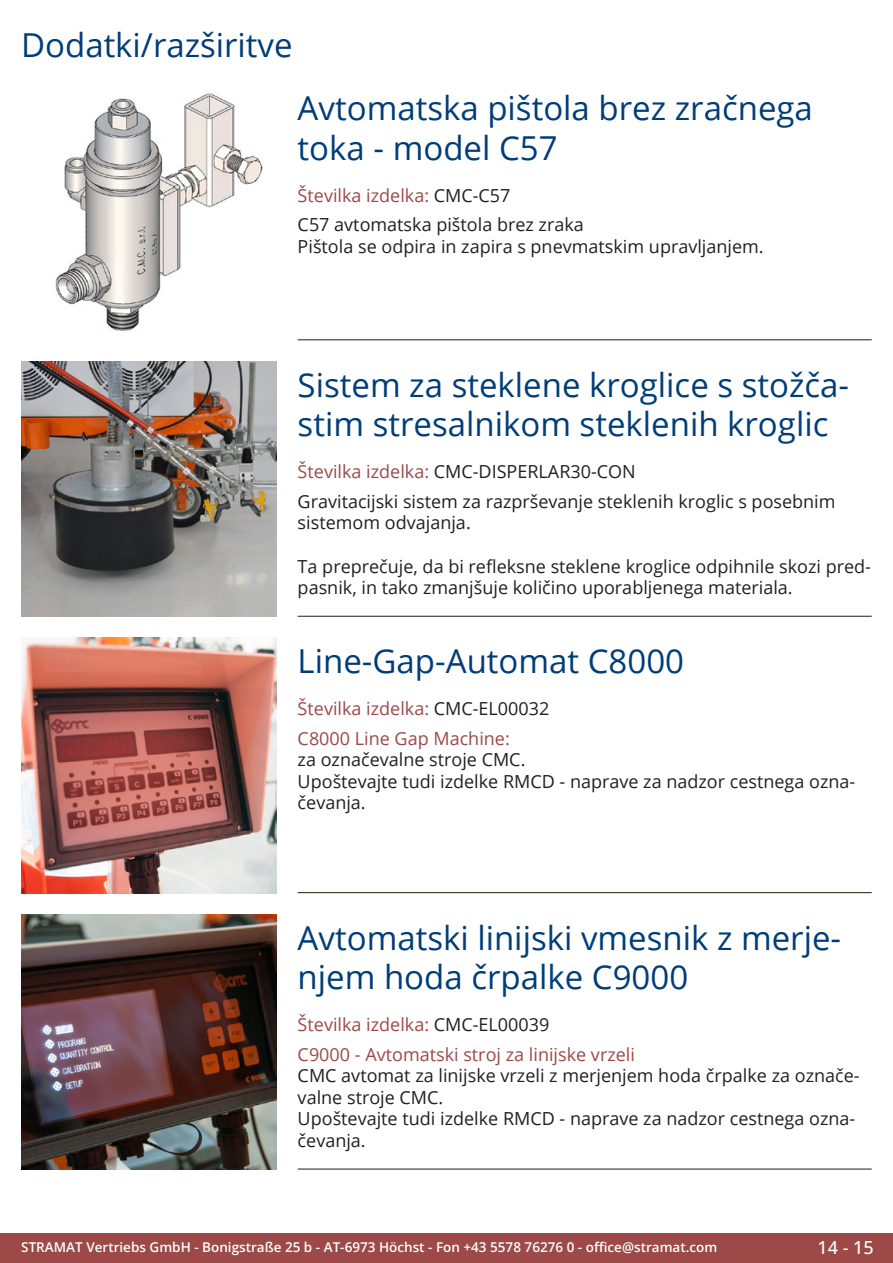
<style>
.page{position:relative;width:893px;height:1263px;background:#fff}
.page>*{position:absolute;margin:0;border:0;box-sizing:border-box;transform-origin:0 0}
.Produkttitel{font:33px/39.6px "Open Sans";color:#003d78}
.RastTitel{font:33px "Open Sans";color:#003d78}
.Beschreibung_Text{font:18px/21.6px "Open Sans";color:#231f20}
.TechDaten_Überschrif{font:18px "Open Sans";color:#9c4948}
.TechDaten_Überschrif-2{font:18px "Open Sans";color:#231f20}
.t1{font:500 18px "Open Sans";color:#fff}
.t2{font:600 13.5px "Open Sans";color:#fff}
.s1{color:#231f20}
.s2{color:#9c4948}
</style>
<div class="page">
<div style="left:0;top:1233px;width:893px;height:30px;background:#9c4948"></div>
<hr style="left:298px;top:340px;width:574px;height:1px;background:#201d08">
<hr style="left:298px;top:616px;width:574px;height:1px;background:#201d08">
<hr style="left:298px;top:892px;width:574px;height:1px;background:#201d08">
<hr style="left:298px;top:1169px;width:574px;height:1px;background:#201d08">
<img style="left:55px;top:93px;width:208px;height:238px">
<img style="left:21px;top:361px;width:255px;height:256px">
<img style="left:21px;top:638px;width:255px;height:255px">
<img style="left:21px;top:914px;width:255px;height:255px">
<p class="RastTitel" style="left:21px;top:22px;width:273px">Dodatki/razširitve</p>
<p class="Produkttitel" style="left:298px;top:88px;width:517px">Avtomatska pištola brez zračnega toka - model C57</p>
<p class="TechDaten_Überschrif" style="left:298px;top:183px;width:214px">Številka izdelka: <span class="s1">CMC-C57</span></p>
<p class="Beschreibung_Text" style="left:298px;top:214px;width:468px">C57 avtomatska pištola brez zraka<br>Pištola se odpira in zapira s pnevmatskim upravljanjem.</p>
<p class="Produkttitel" style="left:298px;top:364px;width:550px">Sistem za steklene kroglice s stožča&shy;stim stresalnikom steklenih kroglic</p>
<p class="TechDaten_Überschrif-2" style="left:298px;top:459px;width:340px"><span class="s2">Številka izdelka:</span> CMC-DISPERLAR30-CON</p>
<p class="Beschreibung_Text" style="left:298px;top:490px;width:539px">Gravitacijski sistem za razprševanje steklenih kroglic s posebnim sistemom odvajanja.</p>
<p class="Beschreibung_Text" style="left:298px;top:555px;width:573px">Ta preprečuje, da bi refleksne steklene kroglice odpihnile skozi pred&shy;pasnik, in tako zmanjšuje količino uporabljenega materiala.</p>
<p class="Produkttitel" style="left:298px;top:640px;width:388px">Line-Gap-Automat C8000</p>
<p class="TechDaten_Überschrif" style="left:298px;top:696px;width:253px">Številka izdelka: <span class="s1">CMC-EL00032</span></p>
<p class="Beschreibung_Text" style="left:298px;top:727px;width:558px"><span class="s2">C8000 Line Gap Machine:<br></span>za označevalne stroje CMC.<br>Upoštevajte tudi izdelke RMCD - naprave za nadzor cestnega ozna&shy;čevanja.</p>
<p class="Produkttitel" style="left:298px;top:917px;width:542px">Avtomatski linijski vmesnik z merje&shy;njem hoda črpalke C9000</p>
<p class="TechDaten_Überschrif" style="left:298px;top:1012px;width:253px">Številka izdelka: <span class="s1">CMC-EL00039</span></p>
<p class="Beschreibung_Text" style="left:298px;top:1043px;width:562px"><span class="s2">C9000 - Avtomatski stroj za linijske vrzeli<br></span>CMC avtomat za linijske vrzeli z merjenjem hoda črpalke za označe&shy;valne stroje CMC.<br>Upoštevajte tudi izdelke RMCD - naprave za nadzor cestnega ozna&shy;čevanja.</p>
<p class="t2" style="left:21px;top:1238px;width:698px">STRAMAT Vertriebs GmbH - Bonigstraße 25 b - AT-6973 Höchst - Fon +43 5578 76276 0 - office@stramat.com</p>
<p class="t1" style="left:817px;top:1234px;width:58px">14 - 15</p>
</div>
